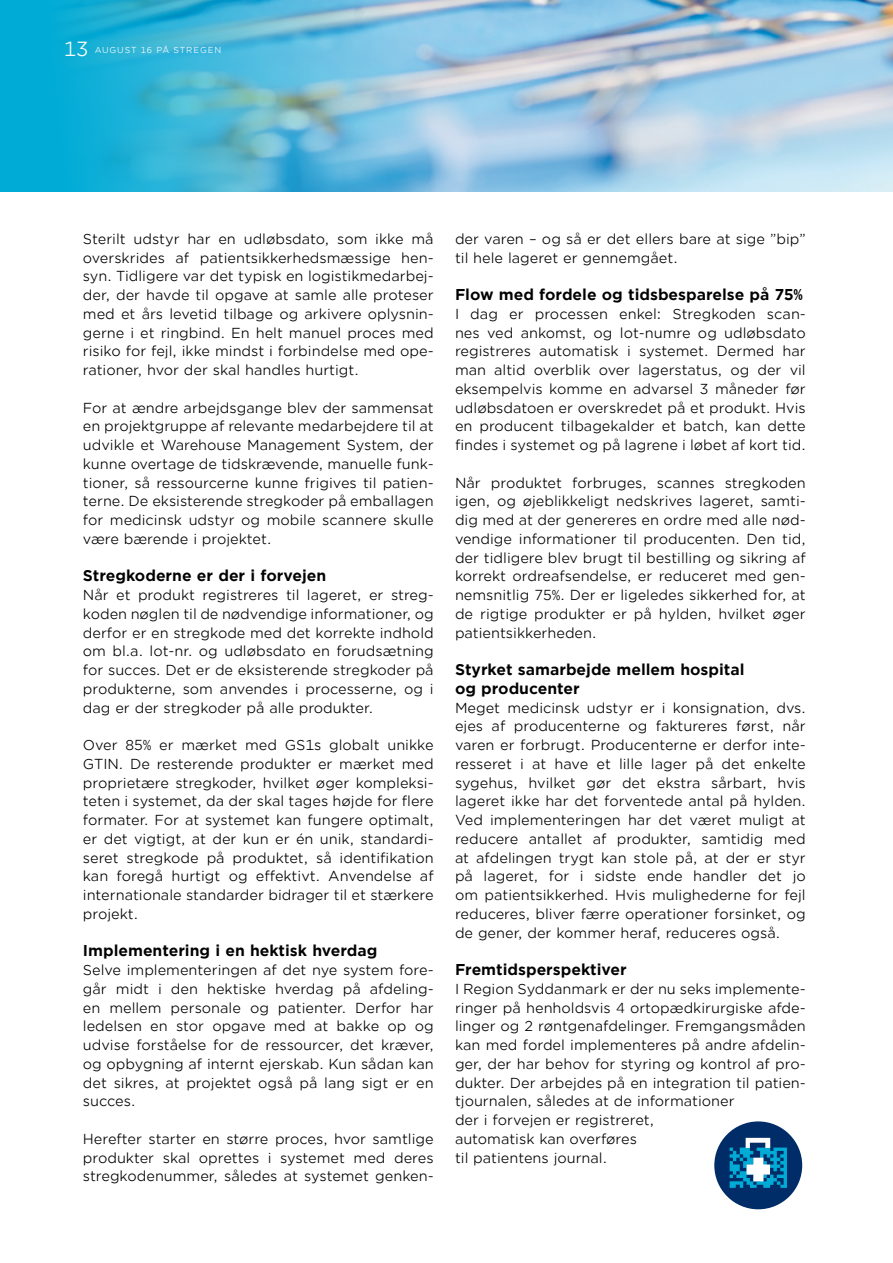
<style>
.page{position:relative;width:893px;height:1263px;background:#fff}
.page>*{position:absolute;margin:0;border:0;box-sizing:border-box;transform-origin:0 0}
.t1{font:19.5px "Gotham Office";color:#fff}
.t2{font:700 15px/18.8px "Gotham Office";color:#000}
.t3{font:13.8px/18.8px "Gotham Office";color:#000;text-align:justify}
.t4{font:8.25px "Gotham Office";letter-spacing:.1em;color:#fff}
</style>
<div class="page">
<img style="left:0;top:0;width:893px;height:191px">
<div style="left:714px;top:1121px;width:88px;height:88px;background:#002d68;border-radius:50%"></div>
<svg style="left:730px;top:1138px;width:57px;height:50px"></svg>
<h1 class="t1" style="left:64px;top:36px;width:26px">13</h1>
<p class="t4" style="left:95px;top:45px;width:128px">AUGUST 16 PÅ STREGEN</p>
<p class="t3" style="left:83px;top:229px;width:352px">Sterilt udstyr har en udløbsdato, som ikke må overskrides af patientsikkerhedsmæssige hen&shy;syn. Tidligere var det typisk en logistikmedarbej&shy;der, der havde til opgave at samle alle proteser med et års levetid tilbage og arkivere oplysnin&shy;gerne i et ringbind. En helt manuel proces med risiko for fejl, ikke mindst i forbindelse med ope&shy;rationer, hvor der skal handles hurtigt.</p>
<p class="t3" style="left:83px;top:398px;width:352px">For at ændre arbejdsgange blev der sammensat en projektgruppe af relevante medarbejdere til at udvikle et Warehouse Management System, der kunne overtage de tidskrævende, manuelle funk&shy;tioner, så ressourcerne kunne frigives til patien&shy;terne. De eksisterende stregkoder på emballagen for medicinsk udstyr og mobile scannere skulle være bærende i projektet.</p>
<p class="t2" style="left:83px;top:566px;width:245px">Stregkoderne er der i forvejen</p>
<p class="t3" style="left:83px;top:585px;width:352px">Når et produkt registreres til lageret, er streg&shy;koden nøglen til de nødvendige informationer, og derfor er en stregkode med det korrekte indhold om bl.a. lot-nr. og udløbsdato en forudsætning for succes. Det er de eksisterende stregkoder på produkterne, som anvendes i processerne, og i dag er der stregkoder på alle produkter.</p>
<p class="t3" style="left:83px;top:735px;width:352px">Over 85% er mærket med GS1s globalt unikke GTIN. De resterende produkter er mærket med proprietære stregkoder, hvilket øger kompleksi&shy;teten i systemet, da der skal tages højde for flere formater. For at systemet kan fungere optimalt, er det vigtigt, at der kun er én unik, standardi&shy;seret stregkode på produktet, så identifikation kan foregå hurtigt og effektivt. Anvendelse af internationale standarder bidrager til et stærkere projekt.</p>
<p class="t2" style="left:83px;top:941px;width:296px">Implementering i en hektisk hverdag</p>
<p class="t3" style="left:83px;top:960px;width:352px">Selve implementeringen af det nye system fore&shy;går midt i den hektiske hverdag på afdeling&shy;en mellem personale og patienter. Derfor har ledelsen en stor opgave med at bakke op og udvise forståelse for de ressourcer, det kræver, og opbygning af internt ejerskab. Kun sådan kan det sikres, at projektet også på lang sigt er en succes.</p>
<p class="t3" style="left:83px;top:1129px;width:352px">Herefter starter en større proces, hvor samtlige produkter skal oprettes i systemet med deres stregkodenummer, således at systemet genken-</p>
<p class="t3" style="left:455px;top:229px;width:352px">der varen – og så er det ellers bare at sige ”bip” til hele lageret er gennemgået.</p>
<p class="t2" style="left:455px;top:285px;width:350px">Flow med fordele og tidsbesparelse på 75%</p>
<p class="t3" style="left:455px;top:304px;width:352px">I dag er processen enkel: Stregkoden scan&shy;nes ved ankomst, og lot-numre og udløbsdato registreres automatisk i systemet. Dermed har man altid overblik over lagerstatus, og der vil eksempelvis komme en advarsel 3 måneder før udløbsdatoen er overskredet på et produkt. Hvis en producent tilbagekalder et batch, kan dette findes i systemet og på lagrene i løbet af kort tid.</p>
<p class="t3" style="left:455px;top:473px;width:352px">Når produktet forbruges, scannes stregkoden igen, og øjeblikkeligt nedskrives lageret, samti&shy;dig med at der genereres en ordre med alle nød&shy;vendige informationer til producenten. Den tid, der tidligere blev brugt til bestilling og sikring af korrekt ordreafsendelse, er reduceret med gen&shy;nemsnitlig 75%. Der er ligeledes sikkerhed for, at de rigtige produkter er på hylden, hvilket øger patientsikkerheden.</p>
<p class="t2" style="left:455px;top:660px;width:291px">Styrket samarbejde mellem hospital og producenter</p>
<p class="t3" style="left:455px;top:698px;width:352px">Meget medicinsk udstyr er i konsignation, dvs. ejes af producenterne og faktureres først, når varen er forbrugt. Producenterne er derfor inte&shy;resseret i at have et lille lager på det enkelte sygehus, hvilket gør det ekstra sårbart, hvis lageret ikke har det forventede antal på hylden.<br>Ved implementeringen har det været muligt at reducere antallet af produkter, samtidig med at afdelingen trygt kan stole på, at der er styr på lageret, for i sidste ende handler det jo om patientsikkerhed. Hvis mulighederne for fejl reduceres, bliver færre operationer forsinket, og de gener, der kommer heraf, reduceres også.</p>
<p class="t2" style="left:455px;top:960px;width:173px">Fremtidsperspektiver</p>
<p class="t3" style="left:455px;top:979px;width:352px;text-align:left">I Region Syddanmark er der nu seks implemente&shy;ringer på henholdsvis 4 ortopædkirurgiske afde&shy;linger og 2 røntgenafdelinger. Fremgangsmåden kan med fordel implementeres på andre afdelin&shy;ger, der har behov for styring og kontrol af pro&shy;dukter. Der arbejdes på en integration til patien&shy;tjournalen, således at de informationer<br>der i forvejen er registreret,<br>automatisk kan overføres<br>til patientens journal.</p>
</div>
